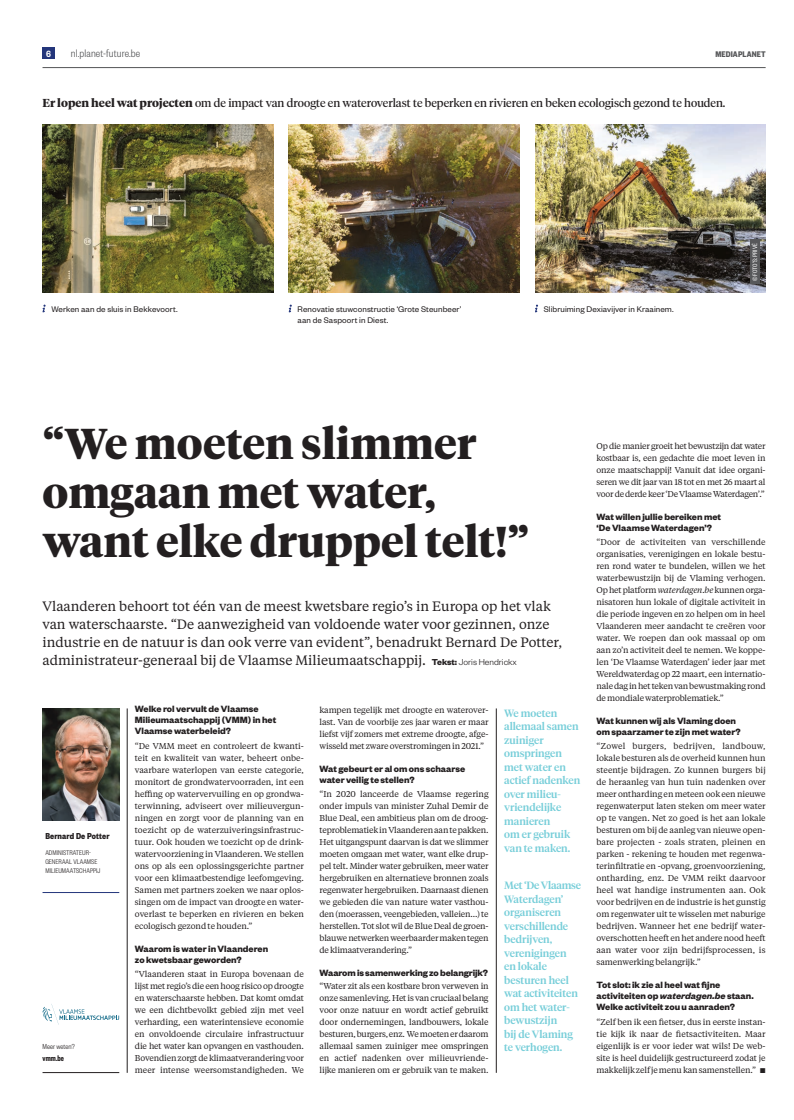
<style>
.page{position:relative;width:794px;height:1120px;background:#fff}
.page>*{position:absolute;margin:0;border:0;box-sizing:border-box;transform-origin:0 0}
.t1{font:700 43px/49px "Tiempos Headline";color:#231f20}
.t2{font:13.5px/18px "Tiempos Text";color:#231f20}
.t3{font:300 12px "Founders Grotesk Cond";letter-spacing:.01em;color:#57585a}
.t4{font:11.5px "Tiempos Headline";color:#231f20}
.t5{font:500 10.5px/13.5px "Tiempos Headline";color:#77ced9}
.t6{font:700 10px/11px "Founders Grotesk";color:#231f20}
.t7{font:600 10px "Founders Grotesk Cond";color:#fff}
.t8{font:700 9.5px "Founders Grotesk Cond";letter-spacing:.01em;color:#231f20}
.t9{font:9px "Founders Grotesk";letter-spacing:.01em;color:#231f20}
.t10{font:700 9px "Founders Grotesk Cond";letter-spacing:.01em;color:#57585a}
.t11{font:600 9px "Founders Grotesk X Cond";color:#231f20}
.t12{font:8.5px/12px "Tiempos Text";letter-spacing:-.015em;color:#231f20;text-align:justify}
.t13{font:300 8px "Founders Grotesk Cond";letter-spacing:.01em;color:#231f20}
.t14{font:300 7.5px/9px "Founders Grotesk Cond";letter-spacing:.01em;color:#231f20}
.t15{font:7px "Founders Grotesk Cond";letter-spacing:.01em;color:#fff}
.s1{font-weight:700}
.s2{font-family:"Founders Grotesk";font-weight:700;font-size:9.5px}
.s3{font-family:"Founders Grotesk";font-weight:300;font-size:9.5px}
.s4{font-style:italic}
</style>
<div class="page">
<hr style="left:43px;top:67px;width:722px;height:1px;background:#57585a">
<div style="left:43px;top:48px;width:12px;height:11px;background:#24367b"></div>
<hr style="left:496px;top:708px;width:1px;height:365px;background:#231f20">
<hr style="left:127px;top:708px;width:1px;height:365px;background:#231f20">
<hr style="left:43px;top:1072px;width:76px;height:1px;background:#231f20">
<hr style="left:43px;top:892px;width:76px;height:1px;background:#24367b">
<img style="left:43px;top:708px;width:76px;height:113px">
<svg style="left:42px;top:305px;width:4px;height:7px"></svg>
<svg style="left:535px;top:305px;width:3px;height:7px"></svg>
<svg style="left:289px;top:305px;width:3px;height:7px"></svg>
<img style="left:43px;top:125px;width:230px;height:168px">
<img style="left:289px;top:125px;width:230px;height:168px">
<img style="left:535px;top:125px;width:230px;height:168px">
<div style="left:750px;top:239px;width:9px;height:45px;background:#57585a"></div>
<svg style="left:42px;top:1004px;width:77px;height:21px"></svg>
<p class="t7" style="left:46px;top:47px;width:6px">6</p>
<h3 class="t3" style="left:71px;top:46px;width:71px">nl.planet-future.be</h3>
<p class="t10" style="left:715px;top:48px;width:52px">MEDIAPLANET</p>
<h3 class="t4" style="left:43px;top:95px;width:684px"><span class="s1">Er lopen heel wat projecten</span> om de impact van droogte en wateroverlast te beperken en rivieren en beken ecologisch gezond te houden.</h3>
<p class="t9" style="left:51px;top:304px;width:128px">Werken aan de sluis in Bekkevoort.</p>
<p class="t9" style="left:297px;top:304px;width:165px">Renovatie stuwconstructie ‘Grote Steunbeer’</p>
<p class="t9" style="left:544px;top:304px;width:131px">Slibruiming Dexiavijver in Kraainem.</p>
<p class="t9" style="left:297px;top:315px;width:92px">aan de Saspoort in Diest.</p>
<p class="t15" style="left:751px;top:281px;width:39px;rotate:-90deg">© FOTO’S: PRIVÉ</p>
<h1 class="t1" style="left:43px;top:417px;width:488px">“We moeten slimmer omgaan met water, want elke druppel telt!”</h1>
<p class="t2" style="left:43px;top:596px;width:521px">Vlaanderen behoort tot één van de meest kwetsbare regio’s in Europa op het vlak van waterschaarste. “De aanwezigheid van voldoende water voor gezinnen, onze industrie en de natuur is dan ook verre van evident”, benadrukt Bernard De Potter, administrateur-generaal bij de Vlaamse Milieumaatschappij. <span class="s2">Tekst:</span> <span class="s3">Joris Hendrickx</span></p>
<p class="t8" style="left:45px;top:830px;width:66px">Bernard De Potter</p>
<p class="t14" style="left:45px;top:848px;width:57px">ADMINISTRATEUR-<br>GENERAAL VLAAMSE<br>MILIEUMAATSCHAPPIJ</p>
<p class="t13" style="left:43px;top:1042px;width:34px">Meer weten?</p>
<p class="t11" style="left:43px;top:1052px;width:23px">vmm.be</p>
<p class="t6" style="left:135px;top:702px;width:143px">Welke rol vervult de Vlaamse<br>Milieumaatschappij (VMM) in het<br>Vlaamse waterbeleid?</p>
<p class="t12" style="left:135px;top:739px;width:171px">“De VMM meet en controleert de kwanti&shy;teit en kwaliteit van water, beheert onbe&shy;vaarbare waterlopen van eerste categorie, monitort de grondwatervoorraden, int een heffing op watervervuiling en op grondwa&shy;terwinning, adviseert over milieuvergun&shy;ningen en zorgt voor de planning van en toezicht op de waterzuiveringsinfrastruc&shy;tuur. Ook houden we toezicht op de drink&shy;watervoorziening in Vlaanderen. We stellen ons op als een oplossingsgerichte partner voor een klimaatbestendige leefomgeving.<br>Samen met partners zoeken we naar oplos&shy;singen om de impact van droogte en water&shy;overlast te beperken en rivieren en beken ecologisch gezond te houden.”</p>
<p class="t6" style="left:135px;top:942px;width:135px">Waarom is water in Vlaanderen zo kwetsbaar geworden?</p>
<p class="t12" style="left:135px;top:967px;width:171px">“Vlaanderen staat in Europa bovenaan de lijst met regio’s die een hoog risico op droogte en waterschaarste hebben. Dat komt omdat we een dichtbevolkt gebied zijn met veel verharding, een waterintensieve economie en onvoldoende circulaire infrastructuur die het water kan opvangen en vasthouden.<br>Bovendien zorgt de klimaatverandering voor meer intense weersomstandigheden. We</p>
<p class="t12" style="left:319px;top:703px;width:171px">kampen tegelijk met droogte en waterover&shy;last. Van de voorbije zes jaar waren er maar liefst vijf zomers met extreme droogte, afge&shy;wisseld met zware overstromingen in 2021.”</p>
<p class="t6" style="left:319px;top:762px;width:147px">Wat gebeurt er al om ons schaarse water veilig te stellen?</p>
<p class="t12" style="left:319px;top:787px;width:171px">“In 2020 lanceerde de Vlaamse regering onder impuls van minister Zuhal Demir de Blue Deal, een ambitieus plan om de droog&shy;teproblematiek in Vlaanderen aan te pakken.<br>Het uitgangspunt daarvan is dat we slimmer moeten omgaan met water, want elke drup&shy;pel telt. Minder water gebruiken, meer water hergebruiken en alternatieve bronnen zoals regenwater hergebruiken. Daarnaast dienen we gebieden die van nature water vasthou&shy;den (moerassen, veengebieden, valleien...) te herstellen. Tot slot wil de Blue Deal de groen&shy;blauwe netwerken weerbaarder maken tegen de klimaatverandering.”</p>
<p class="t6" style="left:319px;top:966px;width:170px">Waarom is samenwerking zo belangrijk?</p>
<p class="t12" style="left:319px;top:979px;width:171px">“Water zit als een kostbare bron verweven in onze samenleving. Het is van cruciaal belang voor onze natuur en wordt actief gebruikt door ondernemingen, landbouwers, lokale besturen, burgers, enz. We moeten er daarom allemaal samen zuiniger mee omspringen en actief nadenken over milieuvriende&shy;lijke manieren om er gebruik van te maken.</p>
<p class="t5" style="left:504px;top:706px;width:78px">We moeten allemaal samen zuiniger omspringen met water en actief nadenken over milieu&shy;vriendelijke manieren<br>om er gebruik van te maken.</p>
<p class="t5" style="left:504px;top:878px;width:78px">Met ‘De Vlaamse<br>Waterdagen’ organiseren verschillende bedrijven, verenigingen<br>en lokale besturen heel wat activiteiten om het water&shy;bewustzijn<br>bij de Vlaming te verhogen.</p>
<p class="t12" style="left:596px;top:439px;width:171px">Op die manier groeit het bewustzijn dat water kostbaar is, een gedachte die moet leven in onze maatschappij! Vanuit dat idee organi&shy;seren we dit jaar van 18 tot en met 26 maart al voor de derde keer ‘De Vlaamse Waterdagen’.”</p>
<p class="t6" style="left:596px;top:510px;width:126px">Wat willen jullie bereiken met ‘De Vlaamse Waterdagen’?</p>
<p class="t12" style="left:596px;top:535px;width:171px">“Door de activiteiten van verschillende organisaties, verenigingen en lokale bestu&shy;ren rond water te bundelen, willen we het waterbewustzijn bij de Vlaming verhogen.<br>Op het platform <span class="s4">waterdagen.be</span> kunnen orga&shy;nisatoren hun lokale of digitale activiteit in die periode ingeven en zo helpen om in heel Vlaanderen meer aandacht te creëren voor water. We roepen dan ook massaal op om aan zo’n activiteit deel te nemen. We koppe&shy;len ‘De Vlaamse Waterdagen’ ieder jaar met Wereldwaterdag op 22 maart, een internatio&shy;nale dag in het teken van bewustmaking rond de mondiale waterproblematiek.”</p>
<p class="t6" style="left:596px;top:714px;width:146px">Wat kunnen wij als Vlaming doen om spaarzamer te zijn met water?</p>
<p class="t12" style="left:596px;top:739px;width:171px">“Zowel burgers, bedrijven, landbouw, lokale besturen als de overheid kunnen hun steentje bijdragen. Zo kunnen burgers bij de heraanleg van hun tuin nadenken over meer ontharding en meteen ook een nieuwe regenwaterput laten steken om meer water op te vangen. Net zo goed is het aan lokale besturen om bij de aanleg van nieuwe open&shy;bare projecten - zoals straten, pleinen en parken - rekening te houden met regenwa&shy;terinfiltratie en -opvang, groenvoorziening, ontharding, enz. De VMM reikt daarvoor heel wat handige instrumenten aan. Ook voor bedrijven en de industrie is het gunstig om regenwater uit te wisselen met naburige bedrijven. Wanneer het ene bedrijf water&shy;overschotten heeft en het andere nood heeft aan water voor zijn bedrijfsprocessen, is samenwerking belangrijk.”</p>
<p class="t6" style="left:596px;top:978px;width:159px">Tot slot: ik zie al heel wat fijne activiteiten op <span class="s4">waterdagen.be</span> staan.<br>Welke activiteit zou u aanraden?</p>
<p class="t12" style="left:596px;top:1015px;width:171px">“Zelf ben ik een fietser, dus in eerste instan&shy;tie kijk ik naar de fietsactiviteiten. Maar eigenlijk is er voor ieder wat wils! De web&shy;site is heel duidelijk gestructureerd zodat je makkelijk zelf je menu kan samenstellen.” ■</p>
</div>
